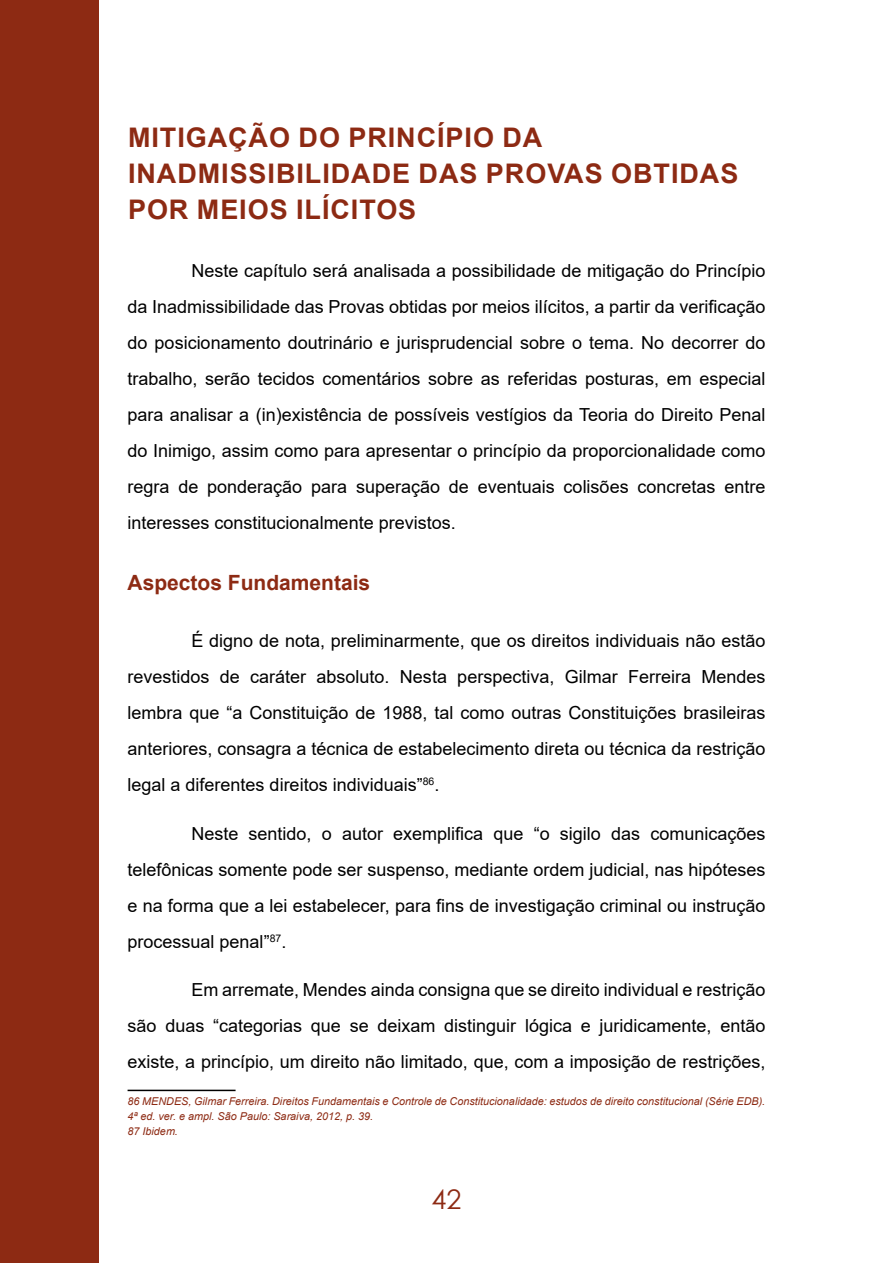
<style>
.page{position:relative;width:893px;height:1263px;background:#fff}
.page>*{position:absolute;margin:0;border:0;box-sizing:border-box;transform-origin:0 0}
.t1{font:700 27px/36px "Arial";letter-spacing:.035em;color:#8d2a13}
.t2{font:27px "Century Gothic";color:#8d2a13}
.t3{font:700 21px "Arial";color:#8d2a13}
.t4{font:18px/36px "Arial";color:#000;text-align:justify}
.t5{font:italic 10.8px/15px "Arial";color:#8d2a13}
</style>
<div class="page">
<div style="left:0;top:0;width:99px;height:1263px;background:#8d2a13"></div>
<hr style="left:128px;top:1090px;width:108px;height:1px;background:#000">
<h1 class="t1" style="left:128px;top:120px;width:612px">MITIGAÇÃO DO PRINCÍPIO DA<br>INADMISSIBILIDADE DAS PROVAS OBTIDAS<br>POR MEIOS ILÍCITOS</h1>
<p class="t4" style="left:128px;top:252px;width:639px;text-indent:64px">Neste capítulo será analisada a possibilidade de mitigação do Princípio da Inadmissibilidade das Provas obtidas por meios ilícitos, a partir da verificação do posicionamento doutrinário e jurisprudencial sobre o tema. No decorrer do trabalho, serão tecidos comentários sobre as referidas posturas, em especial para analisar a (in)existência de possíveis vestígios da Teoria do Direito Penal do Inimigo, assim como para apresentar o princípio da proporcionalidade como regra de ponderação para superação de eventuais colisões concretas entre interesses constitucionalmente previstos.</p>
<p class="t3" style="left:128px;top:567px;width:244px">Aspectos Fundamentais</p>
<p class="t4" style="left:128px;top:622px;width:639px;text-indent:64px">É digno de nota, preliminarmente, que os direitos individuais não estão revestidos de caráter absoluto. Nesta perspectiva, Gilmar Ferreira Mendes lembra que “a Constituição de 1988, tal como outras Constituições brasileiras anteriores, consagra a técnica de estabelecimento direta ou técnica da restrição legal a diferentes direitos individuais”<sup>86</sup>.</p>
<p class="t4" style="left:128px;top:815px;width:639px;text-indent:64px">Neste sentido, o autor exemplifica que “o sigilo das comunicações telefônicas somente pode ser suspenso, mediante ordem judicial, nas hipóteses e na forma que a lei estabelecer, para fins de investigação criminal ou instrução processual penal”<sup>87</sup>.</p>
<p class="t4" style="left:128px;top:972px;width:639px;text-indent:64px">Em arremate, Mendes ainda consigna que se direito individual e restrição são duas “categorias que se deixam distinguir lógica e juridicamente, então existe, a princípio, um direito não limitado, que, com a imposição de restrições,</p>
<p class="t5" style="left:128px;top:1094px;width:639px">86 MENDES, Gilmar Ferreira. Direitos Fundamentais e Controle de Constitucionalidade: estudos de direito constitucional (Série EDB).<br>4ª ed. ver. e ampl. São Paulo: Saraiva, 2012, p. 39.<br>87 Ibidem.</p>
<h1 class="t2" style="left:431px;top:1181px;width:31px">42</h1>
</div>
